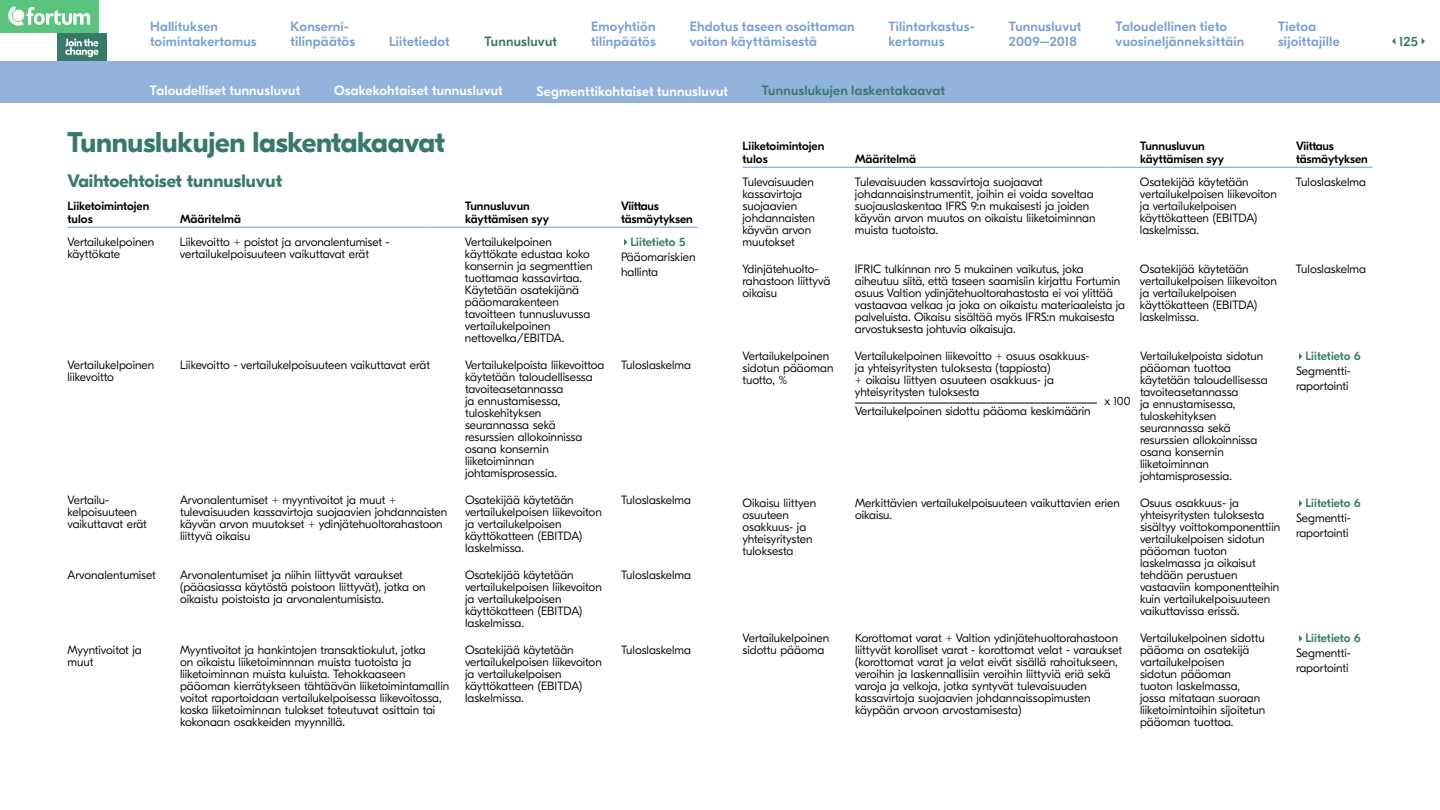
<style>
.page{position:relative;width:1440px;height:810px;background:#fff}
.page>*{position:absolute;margin:0;border:0;box-sizing:border-box;transform-origin:0 0}
.t1{font:700 28.5px "GT Eesti Pro Display";letter-spacing:-.01em;color:#377a6c}
.t2{font:700 18px "GT Eesti Pro Display";color:#377a6c}
.t3{font:500 13.5px/15px "GT Eesti Pro Display";letter-spacing:.015em;color:#78a0d4}
.t4{font:500 13.5px "GT Eesti Pro Display";letter-spacing:.015em;color:#fff}
.t5{font:500 13.5px "GT Eesti Pro Display";letter-spacing:.015em;color:#377a6c}
.t6{font:300 12px/12px "GT Eesti Pro Display";color:#000}
.t7{font:500 12px/12.8px "GT Eesti Pro Display";letter-spacing:-.005em;color:#000}
.t8{font:500 12px "GT Eesti Pro Display";letter-spacing:.005em;color:#377a6c}
</style>
<div class="page">
<hr style="left:68px;top:227px;width:112px;height:1px;background:#78a0d4">
<hr style="left:180px;top:227px;width:249px;height:1px;background:#78a0d4">
<hr style="left:429px;top:227px;width:36px;height:1px;background:#78a0d4">
<hr style="left:465px;top:227px;width:156px;height:1px;background:#78a0d4">
<hr style="left:621px;top:227px;width:77px;height:1px;background:#78a0d4">
<svg style="left:624px;top:239px;width:3px;height:7px"></svg>
<hr style="left:742px;top:167px;width:113px;height:1px;background:#78a0d4">
<hr style="left:855px;top:167px;width:249px;height:1px;background:#78a0d4">
<hr style="left:1104px;top:167px;width:36px;height:1px;background:#78a0d4">
<hr style="left:1140px;top:167px;width:156px;height:1px;background:#78a0d4">
<hr style="left:1296px;top:167px;width:76px;height:1px;background:#78a0d4">
<hr style="left:855px;top:403px;width:242px;height:1px;background:#000">
<svg style="left:1299px;top:353px;width:3px;height:7px"></svg>
<svg style="left:1299px;top:500px;width:3px;height:7px"></svg>
<svg style="left:1299px;top:635px;width:3px;height:7px"></svg>
<div style="left:0;top:0;width:98px;height:33px;background:#5ac37d"></div>
<svg style="left:8px;top:6px;width:82px;height:20px"></svg>
<div style="left:57px;top:33px;width:50px;height:29px;background:#377a6c"></div>
<svg style="left:65px;top:39px;width:33px;height:18px"></svg>
<svg style="left:1422px;top:38px;width:3px;height:6px"></svg>
<svg style="left:1392px;top:38px;width:3px;height:6px"></svg>
<div style="left:0;top:62px;width:1440px;height:41px;background:#93b3dd"></div>
<p class="t3" style="left:150px;top:19px;width:108px">Hallituksen toimintakertomus</p>
<p class="t4" style="left:150px;top:83px;width:152px">Taloudelliset tunnusluvut</p>
<p class="t4" style="left:334px;top:83px;width:170px">Osakekohtaiset tunnusluvut</p>
<p class="t4" style="left:537px;top:84px;width:193px">Segmenttikohtaiset tunnusluvut</p>
<p class="t5" style="left:762px;top:83px;width:185px">Tunnuslukujen laskentakaavat</p>
<p class="t3" style="left:291px;top:19px;width:66px">Konserni&shy;tilinpäätös</p>
<p class="t3" style="left:690px;top:19px;width:167px">Ehdotus taseen osoittaman voiton käyttämisestä</p>
<p class="t3" style="left:1116px;top:19px;width:130px">Taloudellinen tieto vuosineljänneksittäin</p>
<p class="t3" style="left:591px;top:19px;width:66px">Emoyhtiön tilinpäätös</p>
<p class="t3" style="left:1278px;top:19px;width:40px">Tietoa</p>
<p class="t3" style="left:888px;top:19px;width:88px">Tilintarkastus&shy;kertomus</p>
<p class="t3" style="left:1009px;top:19px;width:74px">Tunnusluvut</p>
<p class="t3" style="left:389px;top:34px;width:62px">Liitetiedot</p>
<p class="t3" style="left:1278px;top:34px;width:63px">sijoittajille</p>
<p class="t5" style="left:485px;top:34px;width:74px">Tunnusluvut</p>
<p class="t3" style="left:1009px;top:34px;width:69px">2009–2018</p>
<h1 class="t1" style="left:68px;top:127px;width:379px">Tunnuslukujen laskentakaavat</h1>
<h2 class="t2" style="left:68px;top:171px;width:216px">Vaihtoehtoiset tunnusluvut</h2>
<p class="t7" style="left:68px;top:200px;width:83px">Liiketoimintojen tulos</p>
<p class="t7" style="left:180px;top:213px;width:62px">Määritelmä</p>
<p class="t7" style="left:465px;top:200px;width:85px">Tunnusluvun käyttämisen syy</p>
<p class="t7" style="left:621px;top:200px;width:73px">Viittaus täsmäytyksen</p>
<p class="t6" style="left:67px;top:236px;width:88px">Vertailukelpoinen käyttökate</p>
<p class="t6" style="left:180px;top:236px;width:211px">Liikevoitto + poistot ja arvonalentumiset - vertailukelpoisuuteen vaikuttavat erät</p>
<p class="t6" style="left:465px;top:236px;width:129px">Vertailukelpoinen käyttökate edustaa koko konsernin ja segmenttien tuottamaa kassavirtaa.<br>Käytetään osatekijänä pääomarakenteen tavoitteen tunnusluvussa vertailukelpoinen nettovelka/EBITDA.</p>
<p class="t8" style="left:630px;top:235px;width:57px">Liitetieto 5</p>
<p class="t6" style="left:621px;top:249px;width:76px;line-height:15px">Pääomariskien hallinta</p>
<p class="t6" style="left:68px;top:359px;width:88px">Vertailukelpoinen liikevoitto</p>
<p class="t6" style="left:180px;top:359px;width:252px">Liikevoitto - vertailukelpoisuuteen vaikuttavat erät</p>
<p class="t6" style="left:465px;top:359px;width:141px">Vertailukelpoista liikevoittoa käytetään taloudellisessa tavoiteasetannassa<br>ja ennustamisessa, tuloskehityksen seurannassa sekä resurssien allokoinnissa osana konsernin liiketoiminnan johtamisprosessia.</p>
<p class="t6" style="left:621px;top:359px;width:72px">Tuloslaskelma</p>
<p class="t6" style="left:68px;top:494px;width:81px">Vertailu&shy;kelpoisuuteen vaikuttavat erät</p>
<p class="t6" style="left:180px;top:494px;width:269px">Arvonalentumiset + myyntivoitot ja muut + tulevaisuuden kassavirtoja suojaavien johdannaisten käyvän arvon muutokset + ydinjätehuoltorahastoon liittyvä oikaisu</p>
<p class="t6" style="left:465px;top:494px;width:138px">Osatekijää käytetään vertailukelpoisen liikevoiton ja vertailukelpoisen käyttökatteen (EBITDA) laskelmissa.</p>
<p class="t6" style="left:621px;top:494px;width:72px">Tuloslaskelma</p>
<p class="t6" style="left:68px;top:569px;width:90px">Arvonalentumiset</p>
<p class="t6" style="left:180px;top:569px;width:247px">Arvonalentumiset ja niihin liittyvät varaukset (pääasiassa käytöstä poistoon liittyvät), jotka on oikaistu poistoista ja arvonalentumisista.</p>
<p class="t6" style="left:465px;top:569px;width:138px">Osatekijää käytetään vertailukelpoisen liikevoiton ja vertailukelpoisen käyttökatteen (EBITDA) laskelmissa.</p>
<p class="t6" style="left:621px;top:569px;width:72px">Tuloslaskelma</p>
<p class="t6" style="left:68px;top:644px;width:76px">Myyntivoitot ja muut</p>
<p class="t6" style="left:180px;top:644px;width:271px">Myyntivoitot ja hankintojen transaktiokulut, jotka<br>on oikaistu liiketoiminnnan muista tuotoista ja liiketoiminnan muista kuluista. Tehokkaaseen pääoman kierrätykseen tähtäävän liiketoimintamallin voitot raportoidaan vertailukelpoisessa liikevoitossa, koska liiketoiminnan tulokset toteutuvat osittain tai kokonaan osakkeiden myynnillä.</p>
<p class="t6" style="left:465px;top:644px;width:138px">Osatekijää käytetään vertailukelpoisen liikevoiton ja vertailukelpoisen käyttökatteen (EBITDA) laskelmissa.</p>
<p class="t6" style="left:621px;top:644px;width:72px">Tuloslaskelma</p>
<p class="t7" style="left:743px;top:140px;width:83px">Liiketoimintojen tulos</p>
<p class="t7" style="left:855px;top:153px;width:62px">Määritelmä</p>
<p class="t7" style="left:1140px;top:140px;width:85px">Tunnusluvun käyttämisen syy</p>
<p class="t7" style="left:1296px;top:140px;width:73px">Viittaus täsmäytyksen</p>
<p class="t6" style="left:742px;top:176px;width:74px">Tulevaisuuden kassavirtoja suojaavien johdannaisten käyvän arvon muutokset</p>
<p class="t6" style="left:855px;top:176px;width:242px">Tulevaisuuden kassavirtoja suojaavat johdannaisinstrumentit, joihin ei voida soveltaa suojauslaskentaa IFRS 9:n mukaisesti ja joiden käyvän arvon muutos on oikaistu liiketoiminnan muista tuotoista.</p>
<p class="t6" style="left:1140px;top:176px;width:138px">Osatekijää käytetään vertailukelpoisen liikevoiton ja vertailukelpoisen käyttökatteen (EBITDA) laskelmissa.</p>
<p class="t6" style="left:1296px;top:176px;width:72px">Tuloslaskelma</p>
<p class="t6" style="left:742px;top:263px;width:89px">Ydinjätehuolto&shy;rahastoon liittyvä oikaisu</p>
<p class="t6" style="left:855px;top:263px;width:272px">IFRIC tulkinnan nro 5 mukainen vaikutus, joka aiheutuu siitä, että taseen saamisiin kirjattu Fortumin osuus Valtion ydinjätehuoltorahastosta ei voi ylittää vastaavaa velkaa ja joka on oikaistu materiaaleista ja palveluista. Oikaisu sisältää myös IFRS:n mukaisesta arvostuksesta johtuvia oikaisuja.</p>
<p class="t6" style="left:1140px;top:263px;width:138px">Osatekijää käytetään vertailukelpoisen liikevoiton ja vertailukelpoisen käyttökatteen (EBITDA) laskelmissa.</p>
<p class="t6" style="left:1296px;top:263px;width:72px">Tuloslaskelma</p>
<p class="t6" style="left:742px;top:350px;width:93px">Vertailukelpoinen sidotun pääoman tuotto, %</p>
<p class="t6" style="left:855px;top:350px;width:236px">Vertailukelpoinen liikevoitto + osuus osakkuus&shy;ja yhteisyritysten tuloksesta (tappiosta)<br>+ oikaisu liittyen osuuteen osakkuus- ja yhteisyritysten tuloksesta</p>
<p class="t6" style="left:855px;top:405px;width:237px">Vertailukelpoinen sidottu pääoma keskimäärin</p>
<p class="t6" style="left:1140px;top:350px;width:129px">Vertailukelpoista sidotun pääoman tuottoa käytetään taloudellisessa tavoiteasetannassa<br>ja ennustamisessa, tuloskehityksen seurannassa sekä resurssien allokoinnissa osana konsernin liiketoiminnan johtamisprosessia.</p>
<p class="t8" style="left:1305px;top:349px;width:57px">Liitetieto 6</p>
<p class="t6" style="left:1296px;top:363px;width:56px;line-height:15px">Segmentti&shy;raportointi</p>
<p class="t6" style="left:1104px;top:395px;width:28px">x 100</p>
<p class="t6" style="left:743px;top:497px;width:75px">Oikaisu liittyen osuuteen osakkuus- ja yhteisyritysten tuloksesta</p>
<p class="t6" style="left:855px;top:497px;width:267px">Merkittävien vertailukelpoisuuteen vaikuttavien erien oikaisu.</p>
<p class="t6" style="left:1140px;top:497px;width:142px">Osuus osakkuus- ja yhteisyritysten tuloksesta sisältyy voittokomponenttiin vertailukelpoisen sidotun pääoman tuoton laskelmassa ja oikaisut tehdään perustuen vastaaviin komponentteihin kuin vertailukelpoisuuteen vaikuttavissa erissä.</p>
<p class="t8" style="left:1305px;top:496px;width:57px">Liitetieto 6</p>
<p class="t6" style="left:1296px;top:510px;width:56px;line-height:15px">Segmentti&shy;raportointi</p>
<p class="t6" style="left:743px;top:632px;width:88px">Vertailukelpoinen sidottu pääoma</p>
<p class="t6" style="left:855px;top:632px;width:269px">Korottomat varat + Valtion ydinjätehuoltorahastoon liittyvät korolliset varat - korottomat velat - varaukset (korottomat varat ja velat eivät sisällä rahoitukseen, veroihin ja laskennallisiin veroihin liittyviä eriä sekä varoja ja velkoja, jotka syntyvät tulevaisuuden kassavirtoja suojaavien johdannaissopimusten käypään arvoon arvostamisesta)</p>
<p class="t6" style="left:1140px;top:632px;width:127px">Vertailukelpoinen sidottu pääoma on osatekijä vartailukelpoisen<br>sidotun pääoman tuoton laskelmassa, jossa mitataan suoraan liiketoimintoihin sijoitetun pääoman tuottoa.</p>
<p class="t8" style="left:1305px;top:631px;width:57px">Liitetieto 6</p>
<p class="t6" style="left:1296px;top:645px;width:56px;line-height:15px">Segmentti&shy;raportointi</p>
<p class="t5" style="left:1399px;top:34px;width:20px">125</p>
</div>
